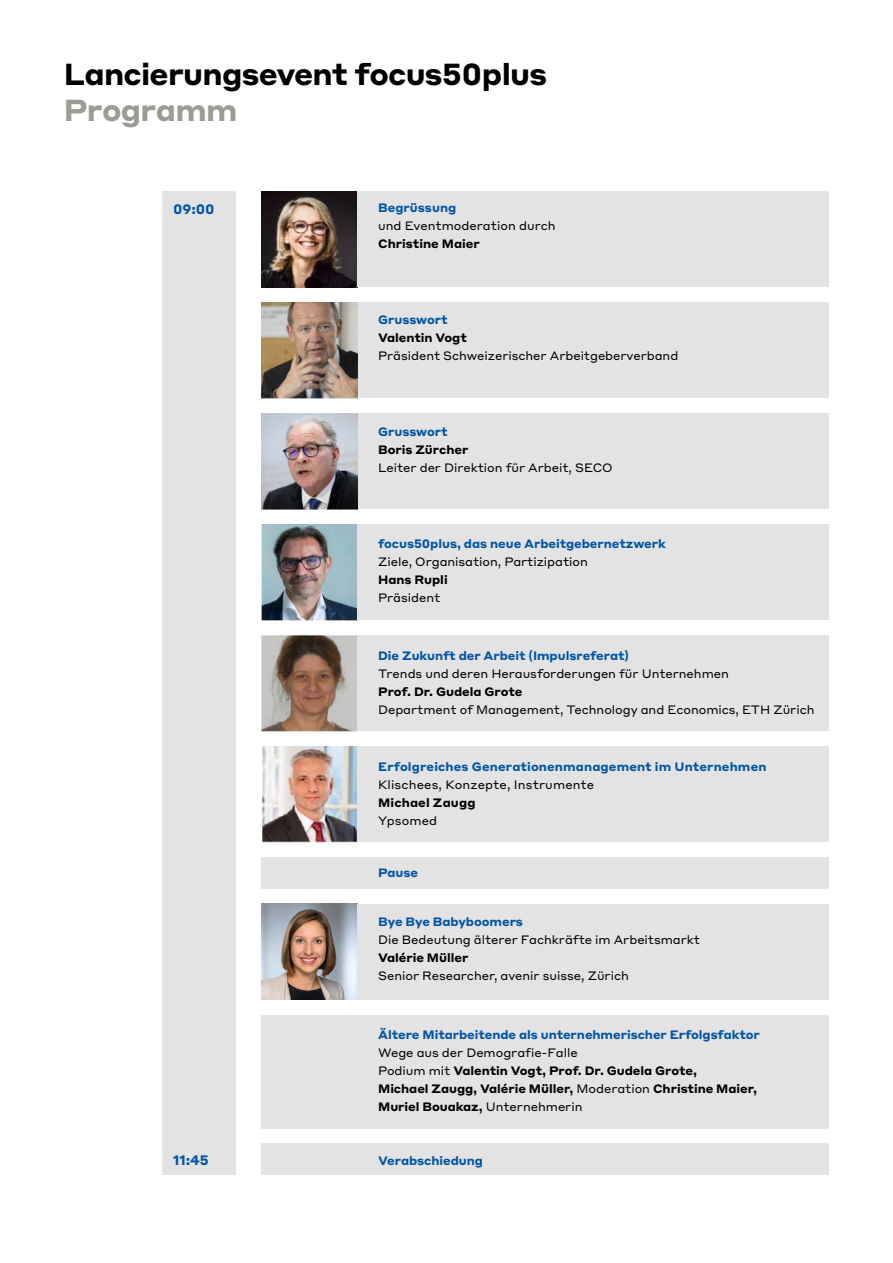
<style>
.page{position:relative;width:893px;height:1263px;background:#fff}
.page>*{position:absolute;margin:0;border:0;box-sizing:border-box;transform-origin:0 0}
.t1{font:700 30px "Styrene ALC";letter-spacing:-.025em;color:#000}
.t2{font:700 30px "Styrene ALC";letter-spacing:-.025em;color:#9d9c93}
.t3{font:700 13.5px "Styrene ALC";letter-spacing:-.005em;color:#0056a4}
.t4{font:12px "Styrene ALC";letter-spacing:-.005em;color:#000}
.t5{font:700 12px/18px "Styrene ALC";letter-spacing:-.005em;color:#000}
.t6{font:700 12px "Styrene ALC";letter-spacing:-.005em;color:#0056a4}
.s1{font-weight:400}
</style>
<div class="page">
<img style="left:261px;top:191px;width:96px;height:96px">
<img style="left:261px;top:524px;width:96px;height:96px">
<img style="left:261px;top:635px;width:96px;height:96px">
<img style="left:261px;top:746px;width:96px;height:96px">
<img style="left:261px;top:904px;width:96px;height:95px">
<div style="left:163px;top:191px;width:73px;height:984px;background:#e3e3e3"></div>
<div style="left:261px;top:857px;width:568px;height:31px;background:#e3e3e3"></div>
<div style="left:261px;top:1143px;width:568px;height:32px;background:#e3e3e3"></div>
<div style="left:261px;top:1014px;width:568px;height:114px;background:#e3e3e3"></div>
<div style="left:357px;top:191px;width:472px;height:96px;background:#e3e3e3"></div>
<div style="left:357px;top:524px;width:472px;height:96px;background:#e3e3e3"></div>
<div style="left:357px;top:302px;width:472px;height:96px;background:#e3e3e3"></div>
<div style="left:357px;top:635px;width:472px;height:96px;background:#e3e3e3"></div>
<div style="left:357px;top:413px;width:472px;height:96px;background:#e3e3e3"></div>
<div style="left:357px;top:746px;width:472px;height:96px;background:#e3e3e3"></div>
<div style="left:357px;top:903px;width:472px;height:96px;background:#e3e3e3"></div>
<img style="left:261px;top:302px;width:96px;height:96px">
<img style="left:261px;top:413px;width:96px;height:96px">
<h1 class="t1" style="left:64px;top:49px;width:485px">Lancierungsevent focus50plus</h1>
<h1 class="t2" style="left:64px;top:85px;width:175px">Programm</h1>
<p class="t3" style="left:173px;top:197px;width:43px">09:00</p>
<p class="t3" style="left:173px;top:1148px;width:37px">11:45</p>
<p class="t6" style="left:378px;top:198px;width:80px">Begrüssung</p>
<p class="t4" style="left:378px;top:216px;width:179px">und Eventmoderation durch</p>
<p class="t5" style="left:378px;top:234px;width:103px">Christine Maier</p>
<p class="t6" style="left:378px;top:310px;width:71px">Grusswort</p>
<p class="t5" style="left:378px;top:328px;width:90px">Valentin Vogt</p>
<p class="t4" style="left:378px;top:346px;width:302px">Präsident Schweizerischer Arbeitgeberverband</p>
<p class="t6" style="left:378px;top:421px;width:71px">Grusswort</p>
<p class="t5" style="left:378px;top:440px;width:92px">Boris Zürcher</p>
<p class="t4" style="left:378px;top:458px;width:236px">Leiter der Direktion für Arbeit, SECO</p>
<p class="t6" style="left:378px;top:533px;width:289px">focus50plus, das neue Arbeitgebernetzwerk</p>
<p class="t4" style="left:378px;top:551px;width:211px">Ziele, Organisation, Partizipation</p>
<p class="t5" style="left:378px;top:569px;width:71px">Hans Rupli</p>
<p class="t4" style="left:378px;top:587px;width:64px">Präsident</p>
<p class="t6" style="left:378px;top:645px;width:252px">Die Zukunft der Arbeit (Impulsreferat)</p>
<p class="t4" style="left:378px;top:663px;width:352px">Trends und deren Herausforderungen für Unternehmen</p>
<p class="t5" style="left:378px;top:681px;width:146px">Prof. Dr. Gudela Grote</p>
<p class="t4" style="left:378px;top:699px;width:438px">Department of Management, Technology and Economics, ETH Zürich</p>
<p class="t6" style="left:378px;top:757px;width:390px">Erfolgreiches Generationenmanagement im Unternehmen</p>
<p class="t4" style="left:378px;top:775px;width:218px">Klischees, Konzepte, Instrumente</p>
<p class="t5" style="left:378px;top:793px;width:99px">Michael Zaugg</p>
<p class="t4" style="left:378px;top:811px;width:61px">Ypsomed</p>
<p class="t6" style="left:378px;top:863px;width:41px">Pause</p>
<p class="t6" style="left:378px;top:912px;width:146px">Bye Bye Babyboomers</p>
<p class="t4" style="left:378px;top:930px;width:323px">Die Bedeutung älterer Fachkräfte im Arbeitsmarkt</p>
<p class="t5" style="left:378px;top:948px;width:92px">Valérie Müller</p>
<p class="t4" style="left:378px;top:966px;width:252px">Senior Researcher, avenir suisse, Zürich</p>
<p class="t6" style="left:378px;top:1024px;width:383px">Ältere Mitarbeitende als unternehmerischer Erfolgsfaktor</p>
<p class="t5" style="left:378px;top:1042px;width:380px"><span class="s1">Wege aus der Demografie-Falle<br>Podium mit</span> Valentin Vogt, Prof. Dr. Gudela Grote,<br>Michael Zaugg, Valérie Müller, <span class="s1">Moderation</span> Christine Maier, Muriel Bouakaz, <span class="s1">Unternehmerin</span></p>
<p class="t6" style="left:378px;top:1150px;width:106px">Verabschiedung</p>
</div>
